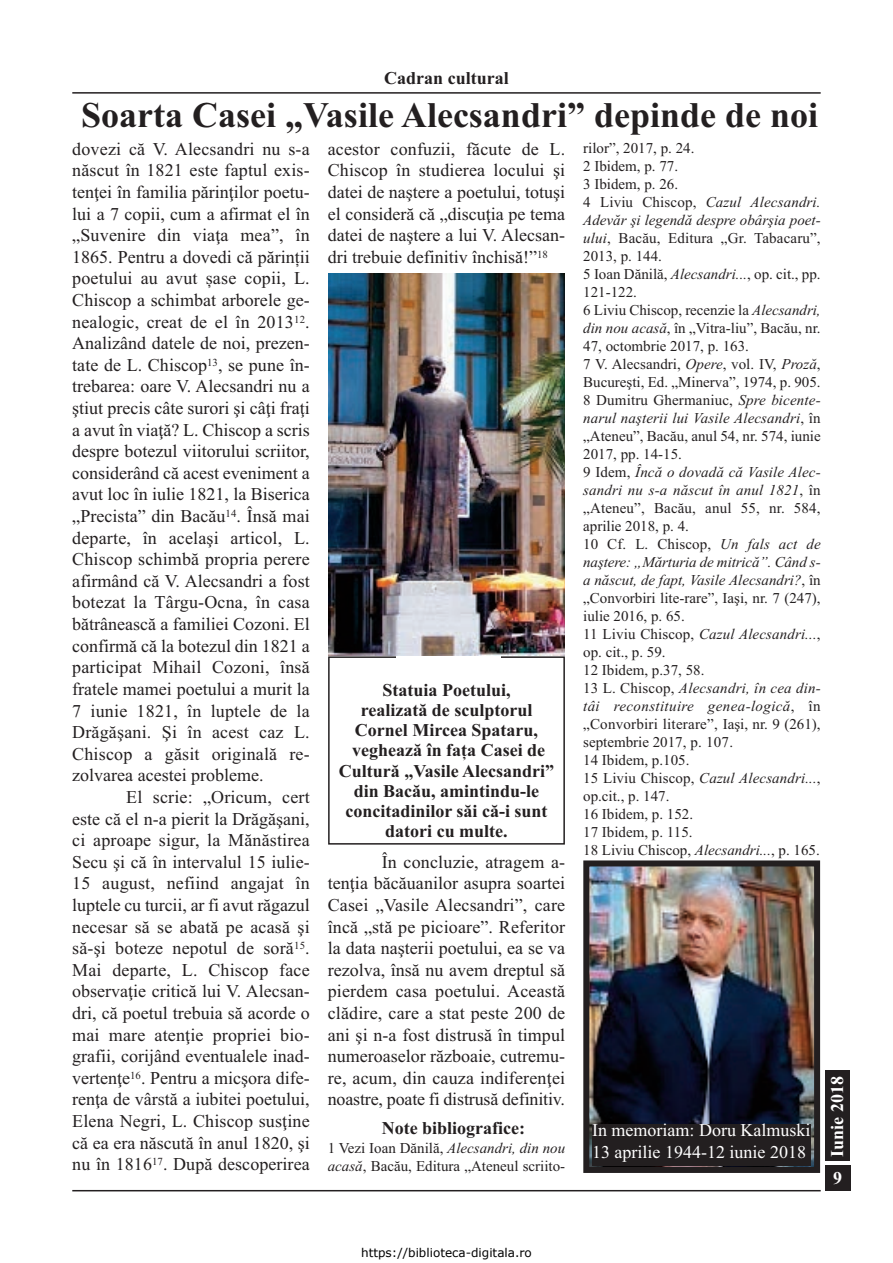
<style>
.page{position:relative;width:893px;height:1263px;background:#fff}
.page>*{position:absolute;margin:0;border:0;box-sizing:border-box;transform-origin:0 0}
.t1{font:700 36px "Times New Roman";color:#231f20}
.t2{font:18px/21.6px "Times New Roman";color:#231f20;text-align:justify}
.t3{font:700 18px/20.1px "Times New Roman";color:#231f20;text-align:center}
.t4{font:18px/21.6px "Times New Roman";color:#fff}
.t5{font:700 18px "Times New Roman";color:#fff}
.t6{font:15px/18px "Times New Roman";color:#231f20}
.t7{font:12px "Verdana";color:#000}
.s1{font-style:italic}
</style>
<div class="page">
<hr style="left:72px;top:92px;width:749px;height:2px;background:#231f20">
<div style="left:825px;top:1165px;width:25px;height:26px;background:#231f20"></div>
<div style="left:825px;top:1070px;width:25px;height:91px;background:#231f20"></div>
<hr style="left:72px;top:1190px;width:749px;height:1px;background:#231f20">
<img style="left:328px;top:273px;width:237px;height:383px">
<div style="left:328px;top:656px;width:237px;height:189px;border:2px solid #231f20"></div>
<div style="left:396px;top:656px;width:104px;height:10px;background:#fff"></div>
<img style="left:590px;top:867px;width:223px;height:299px">
<div style="left:583px;top:860px;width:237px;height:313px;border:6px solid #231f20"></div>
<div style="left:592px;top:1124px;width:219px;height:41px;background:#231f20"></div>
<p class="t3" style="left:384px;top:68px;width:126px">Cadran cultural</p>
<h1 class="t1" style="left:81px;top:93px;width:738px">Soarta Casei „Vasile Alecsandri” depinde de noi</h1>
<p class="t2" style="left:72px;top:138px;width:239px">dovezi că V. Alecsandri nu s-a născut în 1821 este faptul exis&shy;tenţei în familia părinţilor poetu&shy;lui a 7 copii, cum a afirmat el în „Suvenire din viaţa mea”, în 1865. Pentru a dovedi că părinții poetului au avut șase copii, L.<br>Chiscop a schimbat arborele ge&shy;nealogic, creat de el în 2013<sup>12</sup>.<br>Analizând datele de noi, prezen&shy;tate de L. Chiscop<sup>13</sup>, se pune în&shy;trebarea: oare V. Alecsandri nu a ştiut precis câte surori şi câţi fraţi a avut în viaţă? L. Chiscop a scris despre botezul viitorului scriitor, considerând că acest eveniment a avut loc în iulie 1821, la Biserica „Precista” din Bacău<sup>14</sup>. Însă mai departe, în acelaşi articol, L.<br>Chiscop schimbă propria perere afirmând că V. Alecsandri a fost botezat la Târgu-Ocna, în casa bătrânească a familiei Cozoni. El confirmă că la botezul din 1821 a participat Mihail Cozoni, însă fratele mamei poetului a murit la 7 iunie 1821, în luptele de la Drăgăşani. Şi în acest caz L.<br>Chiscop a găsit originală re&shy;zolvarea acestei probleme.</p>
<p class="t2" style="left:72px;top:786px;width:239px;text-indent:54px">El scrie: „Oricum, cert este că el n-a pierit la Drăgăşani, ci aproape sigur, la Mănăstirea Secu şi că în intervalul 15 iulie-15 august, nefiind angajat în luptele cu turcii, ar fi avut răgazul necesar să se abată pe acasă şi să-şi boteze nepotul de soră<sup>15</sup>.<br>Mai departe, L. Chiscop face observaţie critică lui V. Alecsan&shy;dri, că poetul trebuia să acorde o mai mare atenţie propriei bio&shy;grafii, corijând eventualele inad&shy;vertenţe<sup>16</sup>. Pentru a micşora dife&shy;renţa de vârstă a iubitei poetului, Elena Negri, L. Chiscop susţine că ea era născută în anul 1820, şi nu în 1816<sup>17</sup>. După descoperirea</p>
<p class="t2" style="left:328px;top:138px;width:239px">acestor confuzii, făcute de L.<br>Chiscop în studierea locului şi datei de naştere a poetului, totuşi el consideră că „discuţia pe tema datei de naştere a lui V. Alecsan&shy;dri trebuie definitiv închisă!”<sup>18</sup></p>
<p class="t3" style="left:339px;top:680px;width:217px">Statuia Poetului,<br>realizată de sculptorul<br>Cornel Mircea Spataru, veghează în fața Casei de<br>Cultură „Vasile Alecsandri” din Bacău, amintindu-le concitadinilor săi că-i sunt datori cu multe.</p>
<p class="t2" style="left:328px;top:851px;width:239px;text-indent:54px">În concluzie, atragem a&shy;tenţia băcăuanilor asupra soartei Casei „Vasile Alecsandri”, care încă „stă pe picioare”. Referitor la data naşterii poetului, ea se va rezolva, însă nu avem dreptul să pierdem casa poetului. Această clădire, care a stat peste 200 de ani şi n-a fost distrusă în timpul numeroaselor războaie, cutremu&shy;re, acum, din cauza indiferenţei noastre, poate fi distrusă definitiv.</p>
<p class="t3" style="left:382px;top:1117px;width:145px">Note bibliografice:</p>
<p class="t6" style="left:328px;top:1139px;width:239px">1 Vezi Ioan Dănilă, <span class="s1">Alecsandri, din nou acasă</span>, Bacău, Editura „Ateneul scriito-</p>
<p class="t6" style="left:583px;top:139px;width:239px">rilor”, 2017, p. 24.<br>2 Ibidem, p. 77.<br>3 Ibidem, p. 26.<br>4 Liviu Chiscop, <span class="s1">Cazul Alecsandri.<br>Adevăr şi legendă despre obârşia poet&shy;ului</span>, Bacău, Editura „Gr. Tabacaru”,<br>2013, p. 144.<br>5 Ioan Dănilă, <span class="s1">Alecsandri...</span>, op. cit., pp.<br>121-122.<br>6 Liviu Chiscop, recenzie la <span class="s1">Alecsandri, din nou acasă</span>, în „Vitra-liu”, Bacău, nr.<br>47, octombrie 2017, p. 163.<br>7 V. Alecsandri, <span class="s1">Opere</span>, vol. IV, <span class="s1">Proză</span>,<br>Bucureşti, Ed. „Minerva”, 1974, p. 905.<br>8 Dumitru Ghermaniuc, <span class="s1">Spre bicente&shy;narul naşterii lui Vasile Alecsandri</span>, în „Ateneu”, Bacău, anul 54, nr. 574, iunie<br>2017, pp. 14-15.<br>9 Idem, <span class="s1">Încă o dovadă că Vasile Alec&shy;sandri nu s-a născut în anul 1821</span>, în „Ateneu”, Bacău, anul 55, nr. 584, aprilie 2018, p. 4.<br>10 Cf. L. Chiscop, <span class="s1">Un fals act de naştere: „Mărturia de mitrică”. Când s&shy;a născut, de fapt, Vasile Alecsandri?</span>, în „Convorbiri lite-rare”, Iaşi, nr. 7 (247), iulie 2016, p. 65.<br>11 Liviu Chiscop, <span class="s1">Cazul Alecsandri...</span>, op. cit., p. 59.<br>12 Ibidem, p.37, 58.<br>13 L. Chiscop, <span class="s1">Alecsandri, în cea din&shy;tâi reconstituire genea-logică</span>, în „Convorbiri literare”, Iaşi, nr. 9 (261), septembrie 2017, p. 107.<br>14 Ibidem, p.105.<br>15 Liviu Chiscop, <span class="s1">Cazul Alecsandri...</span>, op.cit., p. 147.<br>16 Ibidem, p. 152.<br>17 Ibidem, p. 115.<br>18 Liviu Chiscop, <span class="s1">Alecsandri...</span>, p. 165.</p>
<p class="t4" style="left:592px;top:1119px;width:220px">In memoriam: Doru Kalmuski<br>13 aprilie 1944-12 iunie 2018</p>
<p class="t5" style="left:826px;top:1157px;width:82px;rotate:-90deg">Iunie 2018</p>
<p class="t5" style="left:833px;top:1167px;width:10px">9</p>
<p class="t7" style="left:361px;top:1244px;width:172px">https://biblioteca-digitala.ro</p>
</div>
